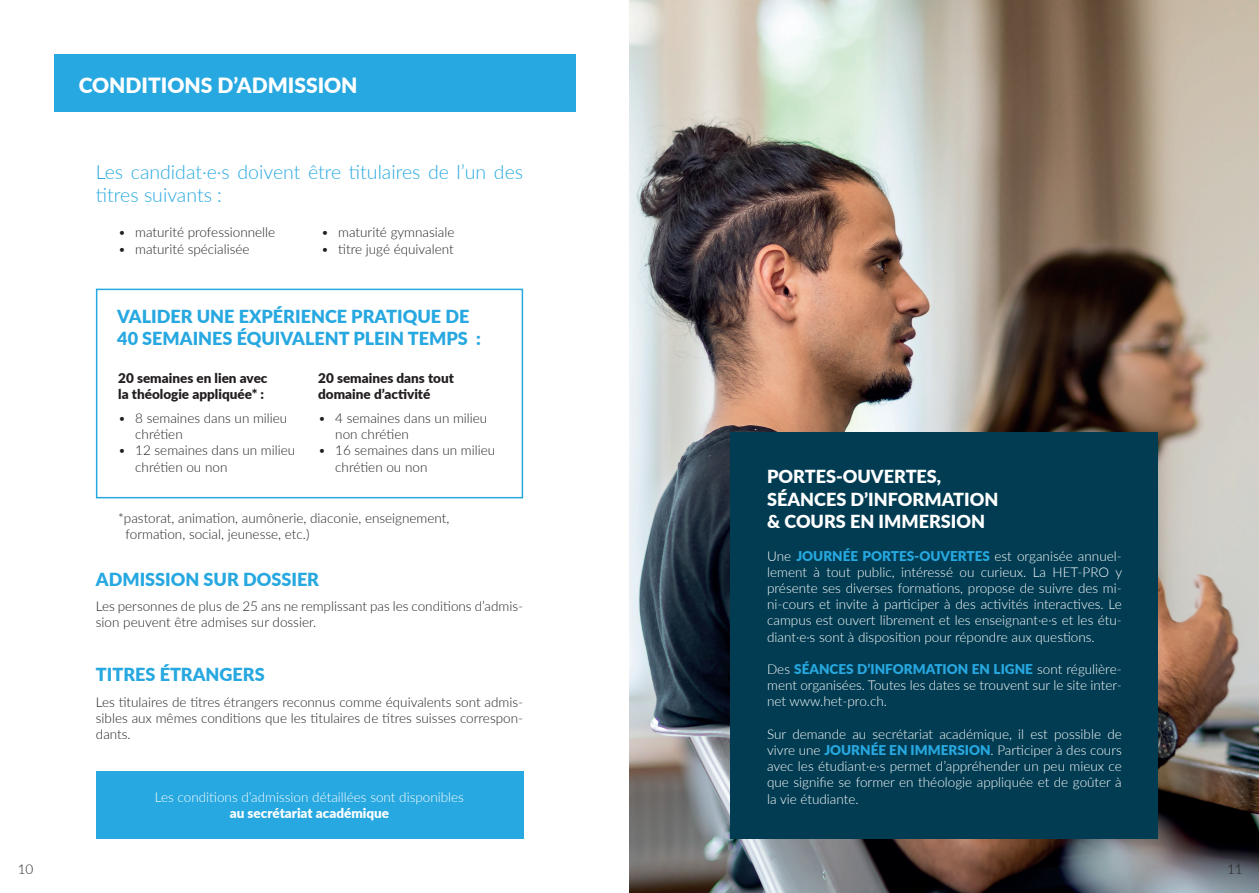
<style>
.page{position:relative;width:1259px;height:893px;background:#fff}
.page>*{position:absolute;margin:0;border:0;box-sizing:border-box;transform-origin:0 0}
.t1{font:900 21px "Lato";color:#fff}
.t2{font:300 19.5px/23.4px "Lato";color:#27a8e0}
.t3{font:900 18px/21.6px "Lato";color:#27a8e0}
.t4{font:900 18px/22.5px "Lato";color:#fff}
.t5{font:300 13.5px/16.2px "Lato";color:#fff;text-align:justify}
.t6{font:300 13.5px/16.2px "Lato";color:#231f20}
.t7{font:900 13.5px/16.2px "Lato";color:#231f20}
.t8{font:900 13.5px "Lato";color:#fff}
.s1{font-weight:900;color:#27a8e0}
</style>
<div class="page">
<img style="left:629px;top:0;width:630px;height:893px">
<div style="left:54px;top:54px;width:521px;height:57px;background:#27a8e0"></div>
<div style="left:730px;top:432px;width:427px;height:407px;background:#023c52"></div>
<div style="left:96px;top:771px;width:427px;height:68px;background:#27a8e0"></div>
<div style="left:96px;top:289px;width:427px;height:209px;background:#fff;border:2px solid #27a8e0"></div>
<h1 class="t1" style="left:79px;top:70px;width:280px">CONDITIONS D’ADMISSION</h1>
<h2 class="t2" style="left:96px;top:159px;width:429px">Les candidat·e·s doivent être titulaires de l’un des titres suivants :</h2>
<p class="t6" style="left:118px;top:224px;width:158px">• maturité professionnelle</p>
<p class="t6" style="left:118px;top:240px;width:133px">• maturité spécialisée</p>
<p class="t6" style="left:321px;top:224px;width:135px">• maturité gymnasiale</p>
<p class="t6" style="left:321px;top:240px;width:134px">• titre jugé équivalent</p>
<h3 class="t3" style="left:117px;top:305px;width:365px">VALIDER UNE EXPÉRIENCE PRATIQUE DE<br>40 SEMAINES ÉQUIVALENT PLEIN TEMPS :</h3>
<p class="t7" style="left:118px;top:369px;width:151px">20 semaines en lien avec la théologie appliquée* :</p>
<p class="t6" style="left:135px;top:410px;width:154px;text-indent:-17px">• 8 semaines dans un milieu chrétien</p>
<p class="t6" style="left:135px;top:442px;width:161px;text-indent:-17px">• 12 semaines dans un milieu chrétien ou non</p>
<p class="t7" style="left:318px;top:369px;width:137px">20 semaines dans tout domaine d’activité</p>
<p class="t6" style="left:335px;top:410px;width:154px;text-indent:-17px">• 4 semaines dans un milieu non chrétien</p>
<p class="t6" style="left:335px;top:442px;width:161px;text-indent:-17px">• 16 semaines dans un milieu chrétien ou non</p>
<p class="t6" style="left:126px;top:509px;width:325px;text-indent:-7px">*pastorat, animation, aumônerie, diaconie, enseignement, formation, social, jeunesse, etc.)</p>
<h3 class="t3" style="left:96px;top:567px;width:225px">ADMISSION SUR DOSSIER</h3>
<p class="t6" style="left:96px;top:598px;width:429px">Les personnes de plus de 25 ans ne remplissant pas les conditions d’admis&shy;sion peuvent être admises sur dossier.</p>
<h3 class="t3" style="left:96px;top:663px;width:170px">TITRES ÉTRANGERS</h3>
<p class="t6" style="left:96px;top:693px;width:429px;text-align:justify">Les titulaires de titres étrangers reconnus comme équivalents sont admis&shy;sibles aux mêmes conditions que les titulaires de titres suisses correspon&shy;dants.</p>
<p class="t5" style="left:155px;top:788px;width:310px">Les conditions d’admission détaillées sont disponibles</p>
<p class="t8" style="left:230px;top:803px;width:161px">au secrétariat académique</p>
<h3 class="t4" style="left:767px;top:464px;width:233px">PORTES-OUVERTES,<br>SÉANCES D’INFORMATION &amp; COURS EN IMMERSION</h3>
<p class="t5" style="left:767px;top:547px;width:356px">Une <span class="s1">JOURNÉE PORTES-OUVERTES</span> est organisée annuel&shy;lement à tout public, intéressé ou curieux. La HET-PRO y présente ses diverses formations, propose de suivre des mi&shy;ni-cours et invite à participer à des activités interactives. Le campus est ouvert librement et les enseignant·e·s et les étu&shy;diant·e·s sont à disposition pour répondre aux questions.</p>
<p class="t5" style="left:767px;top:660px;width:356px">Des <span class="s1">SÉANCES D’INFORMATION EN LIGNE</span> sont régulière&shy;ment organisées. Toutes les dates se trouvent sur le site inter&shy;net www.het-pro.ch.</p>
<p class="t5" style="left:767px;top:725px;width:356px">Sur demande au secrétariat académique, il est possible de vivre une <span class="s1">JOURNÉE EN IMMERSION</span>. Participer à des cours avec les étudiant·e·s permet d’appréhender un peu mieux ce que signifie se former en théologie appliquée et de goûter à la vie étudiante.</p>
<p class="t6" style="left:18px;top:861px;width:17px">10</p>
<p class="t6" style="left:1227px;top:861px;width:17px">11</p>
</div>
